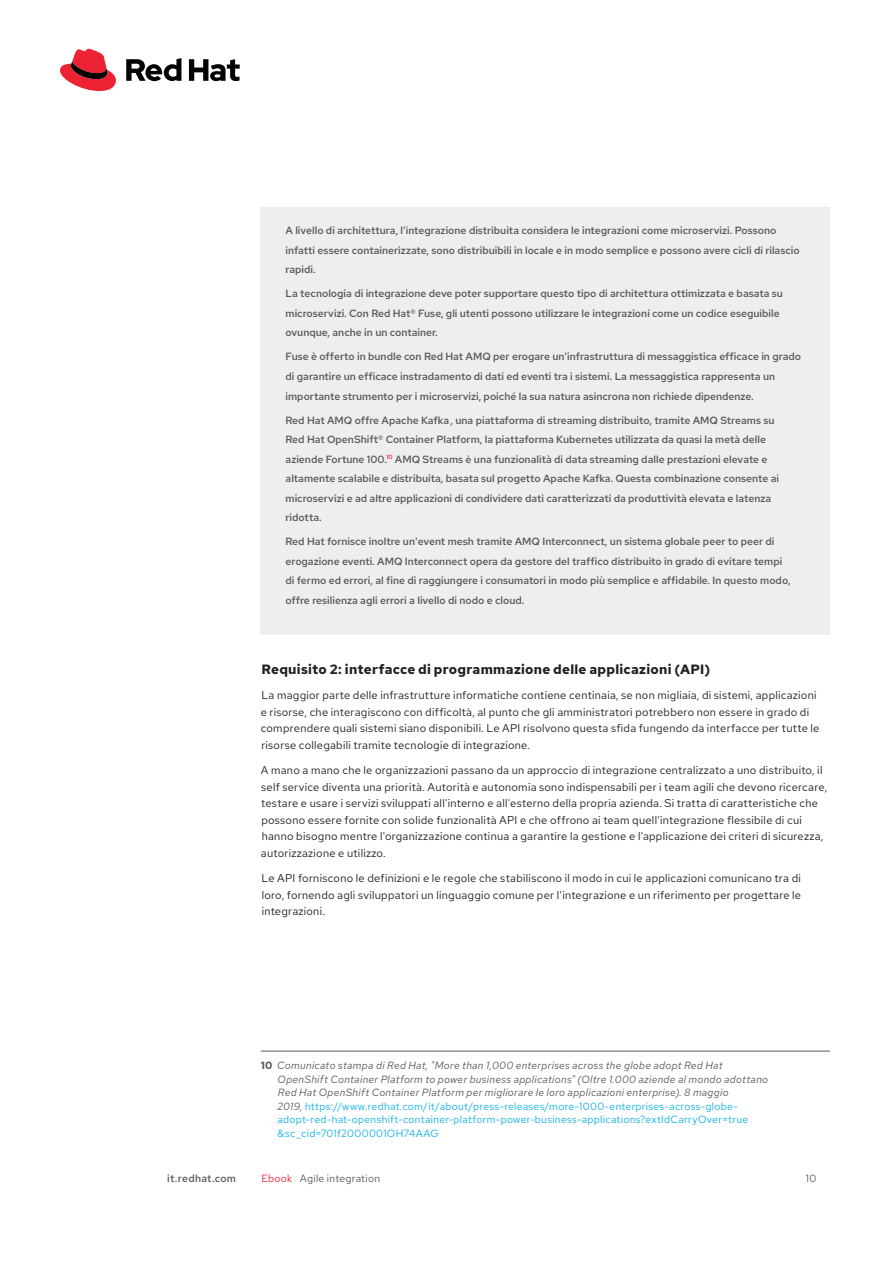
<style>
.page{position:relative;width:893px;height:1263px;background:#fff}
.page>*{position:absolute;margin:0;border:0;box-sizing:border-box;transform-origin:0 0}
.Main_-_Subhead_3{font:700 13.5px "Red Hat Text";letter-spacing:.02em;color:#231f20}
.Main_-_Body{font:11.25px/16.5px "Red Hat Text";letter-spacing:.02em;color:#231f20}
.Author_Name{font:500 10.5px/19.5px "Red Hat Text";color:#57585a}
.Main_-_Footnote{font:italic 10.5px/13.5px "Red Hat Text";letter-spacing:.025em;color:#57585a}
.Footer_-_Running_Foo{font:10.5px "Red Hat Text";letter-spacing:.025em;color:#57585a}
.Author_Name-2{font:500 10.5px "Red Hat Text";letter-spacing:.02em;color:#57585a}
.s1{font-weight:700;font-style:normal}
.s2{font-style:normal;color:#13b1e8}
.s3{color:#ed2133}
</style>
<div class="page">
<div style="left:261px;top:207px;width:569px;height:428px;background:#eeeeef"></div>
<hr style="left:261px;top:1051px;width:569px;height:1px;background:#57585a">
<svg style="left:60px;top:49px;width:56px;height:42px"></svg>
<svg style="left:126px;top:58px;width:114px;height:23px"></svg>
<p class="Author_Name" style="left:286px;top:221px;width:516px">A livello di architettura, l'integrazione distribuita considera le integrazioni come microservizi. Possono infatti essere containerizzate, sono distribuibili in locale e in modo semplice e possono avere cicli di rilascio rapidi.</p>
<p class="Author_Name" style="left:286px;top:284px;width:499px">La tecnologia di integrazione deve poter supportare questo tipo di architettura ottimizzata e basata su microservizi. Con Red Hat® Fuse, gli utenti possono utilizzare le integrazioni come un codice eseguibile ovunque, anche in un container.</p>
<p class="Author_Name" style="left:286px;top:347px;width:517px">Fuse è offerto in bundle con Red Hat AMQ per erogare un'infrastruttura di messaggistica efficace in grado di garantire un efficace instradamento di dati ed eventi tra i sistemi. La messaggistica rappresenta un importante strumento per i microservizi, poiché la sua natura asincrona non richiede dipendenze.</p>
<p class="Author_Name" style="left:286px;top:410px;width:495px">Red Hat AMQ offre Apache Kafka , una piattaforma di streaming distribuito, tramite AMQ Streams su Red Hat OpenShift® Container Platform, la piattaforma Kubernetes utilizzata da quasi la metà delle aziende Fortune 100.<sup>10</sup> AMQ Streams è una funzionalità di data streaming dalle prestazioni elevate e altamente scalabile e distribuita, basata sul progetto Apache Kafka. Questa combinazione consente ai microservizi e ad altre applicazioni di condividere dati caratterizzati da produttività elevata e latenza ridotta.</p>
<p class="Author_Name" style="left:286px;top:531px;width:507px">Red Hat fornisce inoltre un'event mesh tramite AMQ Interconnect, un sistema globale peer to peer di erogazione eventi. AMQ Interconnect opera da gestore del traffico distribuito in grado di evitare tempi di fermo ed errori, al fine di raggiungere i consumatori in modo più semplice e affidabile. In questo modo, offre resilienza agli errori a livello di nodo e cloud.</p>
<p class="Main_-_Subhead_3" style="left:261px;top:660px;width:450px">Requisito 2: interfacce di programmazione delle applicazioni (API)</p>
<p class="Main_-_Body" style="left:261px;top:687px;width:560px">La maggior parte delle infrastrutture informatiche contiene centinaia, se non migliaia, di sistemi, applicazioni e risorse, che interagiscono con difficoltà, al punto che gli amministratori potrebbero non essere in grado di comprendere quali sistemi siano disponibili. Le API risolvono questa sfida fungendo da interfacce per tutte le risorse collegabili tramite tecnologie di integrazione.</p>
<p class="Main_-_Body" style="left:261px;top:762px;width:568px">A mano a mano che le organizzazioni passano da un approccio di integrazione centralizzato a uno distribuito, il self service diventa una priorità. Autorità e autonomia sono indispensabili per i team agili che devono ricercare, testare e usare i servizi sviluppati all'interno e all'esterno della propria azienda. Si tratta di caratteristiche che possono essere fornite con solide funzionalità API e che offrono ai team quell'integrazione flessibile di cui hanno bisogno mentre l'organizzazione continua a garantire la gestione e l'applicazione dei criteri di sicurezza, autorizzazione e utilizzo.</p>
<p class="Main_-_Body" style="left:262px;top:870px;width:541px;text-align:justify">Le API forniscono le definizioni e le regole che stabiliscono il modo in cui le applicazioni comunicano tra di loro, fornendo agli sviluppatori un linguaggio comune per l'integrazione e un riferimento per progettare le integrazioni.</p>
<p class="Main_-_Footnote" style="left:277px;top:1059px;width:492px;text-indent:-17px"><span class="s1">10</span> Comunicato stampa di Red Hat, "More than 1,000 enterprises across the globe adopt Red Hat OpenShift Container Platform to power business applications" (Oltre 1.000 aziende al mondo adottano Red Hat OpenShift Container Platform per migliorare le loro applicazioni enterprise). 8 maggio<br>2019, <span class="s2">https://www.redhat.com/it/about/press-releases/more-1000-enterprises-across-globe&shy;adopt-red-hat-openshift-container-platform-power-business-applications?extIdCarryOver=true &amp;sc_cid=701f2000001OH74AAG</span></p>
<p class="Author_Name-2" style="left:167px;top:1171px;width:70px">it.redhat.com</p>
<p class="Footer_-_Running_Foo" style="left:262px;top:1171px;width:120px"><span class="s3">Ebook</span> Agile integration</p>
<p class="Footer_-_Running_Foo" style="left:806px;top:1171px;width:12px">10</p>
</div>
